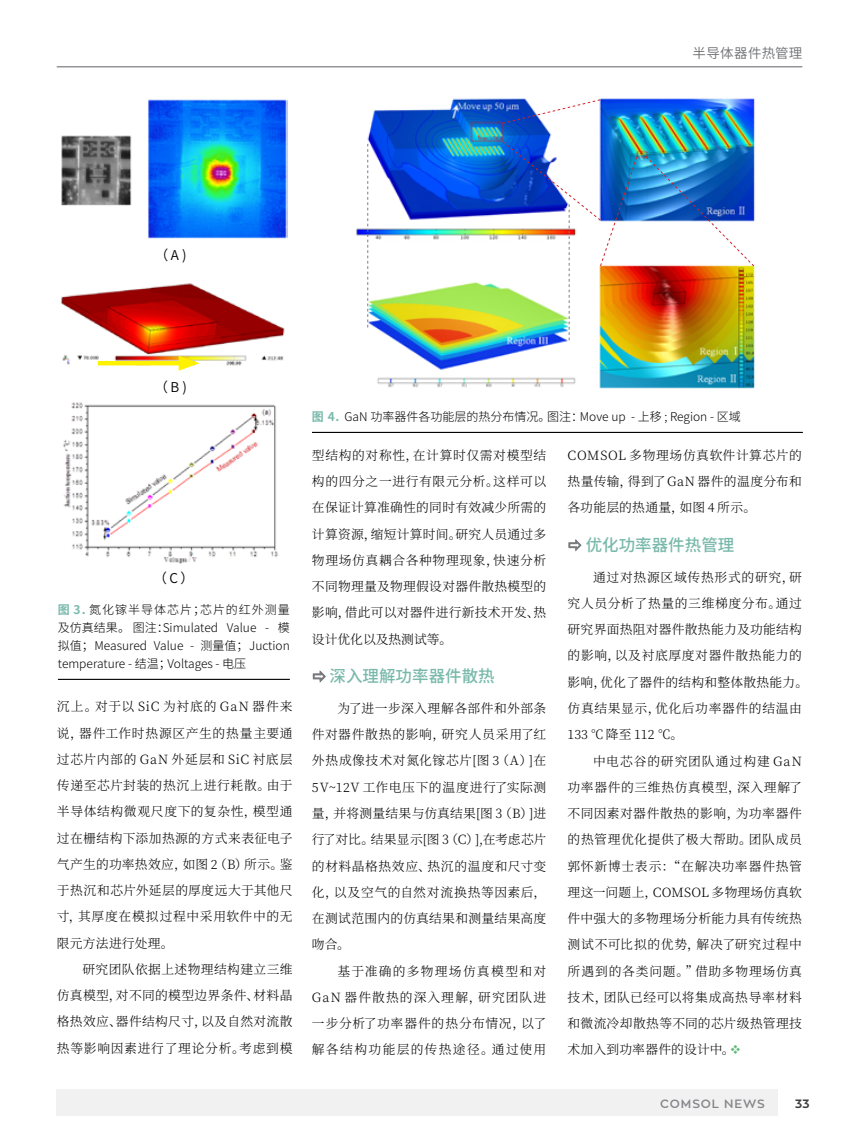
<style>
.page{position:relative;width:851px;height:1134px;background:#fff}
.page>*{position:absolute;margin:0;border:0;box-sizing:border-box;transform-origin:0 0}
.t1{font:500 16.5px "Source Han Sans CN";color:#79b9ab}
.t2{font:13.5px "Source Han Sans CN";color:#000}
.t3{font:13.5px "Source Han Sans CN";letter-spacing:.025em;color:#6d6e71}
.t4{font:300 12.75px/26.2px "Source Han Serif SC";letter-spacing:.035em;color:#000;text-align:justify}
.t5{font:300 12px/18px "Source Han Sans CN";color:#000;text-align:justify}
.t6{font:600 12px "Zona Pro";letter-spacing:.075em;color:#858689}
.t7{font:700 12px "Zona Pro";color:#404042}
.s1{font-weight:700;color:#79b9ab}
.s2{color:#65bb79}
</style>
<div class="page">
<div style="left:56px;top:1089px;width:722px;height:27px;background:#ebebec"></div>
<hr style="left:57px;top:66px;width:745px;height:2px;background:#939598">
<img style="left:63px;top:402px;width:215px;height:162px">
<img style="left:61px;top:99px;width:226px;height:140px">
<img style="left:61px;top:283px;width:224px;height:87px">
<hr style="left:98px;top:361px;width:89px;height:4px;background:#fff200">
<svg style="left:179px;top:356px;width:20px;height:15px"></svg>
<hr style="left:58px;top:679px;width:232px;height:1px;background:#000">
<img style="left:356px;top:98px;width:399px;height:291px">
<svg style="left:502px;top:99px;width:99px;height:25px"></svg>
<svg style="left:645px;top:156px;width:109px;height:111px"></svg>
<svg style="left:367px;top:144px;width:1px;height:183px"></svg>
<img style="left:501px;top:141px;width:136px;height:199px">
<hr style="left:312px;top:432px;width:490px;height:1px;background:#000">
<svg style="left:313px;top:670px;width:13px;height:13px"></svg>
<svg style="left:568px;top:539px;width:13px;height:13px"></svg>
<p class="t3" style="left:692px;top:45px;width:111px">半导体器件热管理</p>
<p class="t2" style="left:155px;top:248px;width:33px">（ A )</p>
<p class="t2" style="left:154px;top:379px;width:34px">（ B )</p>
<p class="t2" style="left:153px;top:571px;width:42px">（ C ）</p>
<p class="t5" style="left:58px;top:601px;width:233px"><span class="s1">图 3.</span> 氮化镓半导体芯片；芯片的红外测量及仿真结果。 图注：Simulated Value - 模拟值；Measured Value - 测量值；Juction temperature - 结温；Voltages - 电压</p>
<p class="t4" style="left:57px;top:694px;width:237px">沉上。对于以 SiC 为衬底的 GaN 器件来说，器件工作时热源区产生的热量主要通过芯片内部的 GaN 外延层和 SiC 衬底层传递至芯片封装的热沉上进行耗散。由于半导体结构微观尺度下的复杂性，模型通过在栅结构下添加热源的方式来表征电子气产生的功率热效应，如图 2（B）所示。鉴于热沉和芯片外延层的厚度远大于其他尺寸，其厚度在模拟过程中采用软件中的无限元方法进行处理。</p>
<p class="t4" style="left:57px;top:956px;width:237px;text-indent:26px">研究团队依据上述物理结构建立三维仿真模型，对不同的模型边界条件、材料晶格热效应、器件结构尺寸，以及自然对流散热等影响因素进行了理论分析。考虑到模</p>
<p class="t5" style="left:312px;top:408px;width:430px"><span class="s1">图 4.</span> GaN 功率器件各功能层的热分布情况。图注：Move up - 上移 ; Region - 区域</p>
<p class="t4" style="left:312px;top:442px;width:236px">型结构的对称性，在计算时仅需对模型结构的四分之一进行有限元分析。这样可以在保证计算准确性的同时有效减少所需的计算资源，缩短计算时间。研究人员通过多物理场仿真耦合各种物理现象，快速分析不同物理量及物理假设对器件散热模型的影响，借此可以对器件进行新技术开发、热设计优化以及热测试等。</p>
<p class="t1" style="left:329px;top:667px;width:166px">深入理解功率器件散热</p>
<p class="t4" style="left:312px;top:695px;width:236px;text-indent:26px">为了进一步深入理解各部件和外部条件对器件散热的影响，研究人员采用了红外热成像技术对氮化镓芯片[图 3（A）]在5V~12V 工作电压下的温度进行了实际测量，并将测量结果与仿真结果[图 3（B）]进行了对比。结果显示[图 3（C）],在考虑芯片的材料晶格热效应、热沉的温度和尺寸变化，以及空气的自然对流换热等因素后，在测试范围内的仿真结果和测量结果高度吻合。</p>
<p class="t4" style="left:312px;top:958px;width:236px;text-indent:26px">基于准确的多物理场仿真模型和对GaN 器件散热的深入理解，研究团队进一步分析了功率器件的热分布情况，以了解各结构功能层的传热途径。通过使用</p>
<p class="t4" style="left:567px;top:442px;width:236px">COMSOL 多物理场仿真软件计算芯片的热量传输，得到了GaN 器件的温度分布和各功能层的热通量，如图 4 所示。</p>
<p class="t1" style="left:585px;top:536px;width:150px">优化功率器件热管理</p>
<p class="t4" style="left:567px;top:564px;width:242px;text-align:left;text-indent:26px">通过对热源区域传热形式的研究，研究人员分析了热量的三维梯度分布。通过研究界面热阻对器件散热能力及功能结构的影响，以及衬底厚度对器件散热能力的影响，优化了器件的结构和整体散热能力。仿真结果显示，优化后功率器件的结温由<br>133 ℃ 降至 112 ℃。</p>
<p class="t4" style="left:567px;top:748px;width:236px;text-indent:26px">中电芯谷的研究团队通过构建 GaN功率器件的三维热仿真模型，深入理解了不同因素对器件散热的影响，为功率器件的热管理优化提供了极大帮助。团队成员郭怀新博士表示：“在解决功率器件热管理这一问题上，COMSOL 多物理场仿真软件中强大的多物理场分析能力具有传统热测试不可比拟的优势，解决了研究过程中所遇到的各类问题。”借助多物理场仿真技术，团队已经可以将集成高热导率材料和微流冷却散热等不同的芯片级热管理技术加入到功率器件的设计中。<span class="s2">❖</span></p>
<p class="t6" style="left:660px;top:1096px;width:106px">COMSOL NEWS</p>
<p class="t7" style="left:795px;top:1096px;width:16px">33</p>
</div>
